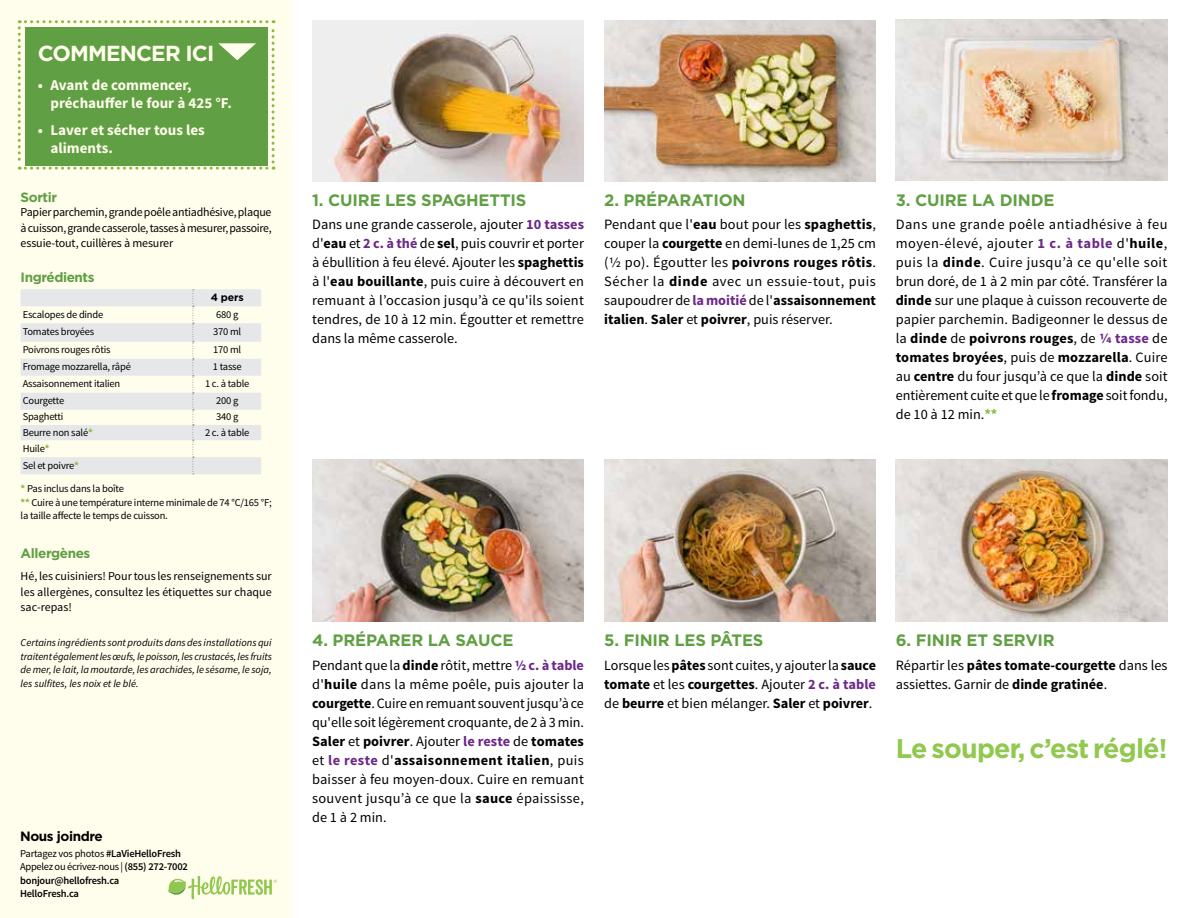
<style>
.page{position:relative;width:1188px;height:918px;background:#fff}
.page>*{position:absolute;margin:0;border:0;box-sizing:border-box;transform-origin:0 0}
.t1{font:700 27px "Gotham";letter-spacing:-.03em;color:#91c84e}
.t2{font:700 21.75px "Gotham";letter-spacing:-.04em;color:#fffdec}
.t3{font:700 16.5px "Gotham";letter-spacing:-.01em;color:#609f43}
.t4{font:700 15px/18px "Source Sans Pro";color:#fffdec}
.t5{font:14.25px/19px "Source Sans Pro";color:#000;text-align:justify}
.t6{font:700 13.5px "Gotham";letter-spacing:-.03em;color:#609f43}
.t7{font:700 13.5px "Gotham";letter-spacing:-.03em;color:#000}
.t8{font:12px/15.3px "Source Sans Pro";letter-spacing:-.01em;color:#000;text-align:justify}
.t9{font:10.5px/13.6px "Source Sans Pro";letter-spacing:-.02em;color:#000}
.t10{font:italic 10.5px/13.5px "Source Sans Pro";color:#000;text-align:justify}
.t11{font:600 10.5px/13.5px "Source Sans Pro";letter-spacing:-.02em;color:#000}
.t12{font:700 10.5px "Gotham";color:#000}
.s1{font-weight:700;color:#8cba42}
.s2{font-weight:400}
.s3{font-weight:700;color:#6c2888}
.s4{font-weight:700}
</style>
<div class="page">
<div style="left:0;top:0;width:292px;height:918px;background:#fffdec"></div>
<svg style="left:21px;top:289px;width:240px;height:185px;fill:#e6e7e8"></svg>
<svg style="left:193px;top:289px;width:1px;height:186px"></svg>
<svg style="left:168px;top:876px;width:109px;height:23px"></svg>
<svg style="left:18px;top:20px;width:257px;height:150px;background:#72a955"></svg>
<img style="left:312px;top:459px;width:272px;height:162px">
<img style="left:604px;top:459px;width:272px;height:162px">
<img style="left:896px;top:459px;width:271px;height:162px">
<img style="left:896px;top:20px;width:272px;height:160px">
<img style="left:604px;top:20px;width:272px;height:161px">
<img style="left:312px;top:20px;width:272px;height:161px">
<h2 class="t2" style="left:38px;top:39px;width:178px">COMMENCER ICI</h2>
<p class="t4" style="left:50px;top:77px;width:183px;text-indent:-13px">• Avant de commencer, préchauffer le four à 425 °F.</p>
<p class="t4" style="left:50px;top:121px;width:156px;text-indent:-13px">• Laver et sécher tous les aliments.</p>
<p class="t6" style="left:21px;top:189px;width:38px">Sortir</p>
<p class="t8" style="left:21px;top:205px;width:253px">Papier parchemin, grande poêle antiadhésive, plaque à cuisson, grande casserole, tasses à mesurer, passoire, essuie-tout, cuillères à mesurer</p>
<p class="t6" style="left:21px;top:269px;width:75px">Ingrédients</p>
<p class="t12" style="left:211px;top:290px;width:34px">4 pers</p>
<p class="t9" style="left:23px;top:308px;width:82px">Escalopes de dinde</p>
<p class="t9" style="left:216px;top:308px;width:24px">680 g</p>
<p class="t9" style="left:23px;top:325px;width:73px">Tomates broyées</p>
<p class="t9" style="left:213px;top:325px;width:30px">370 ml</p>
<p class="t9" style="left:23px;top:343px;width:89px">Poivrons rouges rôtis</p>
<p class="t9" style="left:213px;top:343px;width:30px">170 ml</p>
<p class="t9" style="left:23px;top:360px;width:110px">Fromage mozzarella, râpé</p>
<p class="t9" style="left:213px;top:360px;width:30px">1 tasse</p>
<p class="t9" style="left:23px;top:377px;width:99px">Assaisonnement italien</p>
<p class="t9" style="left:205px;top:377px;width:46px">1 c. à table</p>
<p class="t9" style="left:23px;top:394px;width:43px">Courgette</p>
<p class="t9" style="left:216px;top:394px;width:24px">200 g</p>
<p class="t9" style="left:23px;top:410px;width:42px">Spaghetti</p>
<p class="t9" style="left:216px;top:410px;width:24px">340 g</p>
<p class="t9" style="left:23px;top:426px;width:72px">Beurre non salé<span class="s1">*</span></p>
<p class="t9" style="left:205px;top:425px;width:46px">2 c. à table</p>
<p class="t9" style="left:23px;top:440px;width:58px;line-height:17px">Huile<span class="s1">*<br></span>Sel et poivre<span class="s1">*</span></p>
<p class="t9" style="left:21px;top:482px;width:253px"><span class="s1">*</span> Pas inclus dans la boîte<br><span class="s1">**</span> Cuire à une température interne minimale de 74 °C/165 °F; la taille affecte le temps de cuisson.</p>
<p class="t6" style="left:21px;top:544px;width:71px">Allergènes</p>
<p class="t8" style="left:21px;top:569px;width:253px">Hé, les cuisiniers! Pour tous les renseignements sur les allergènes, consultez les étiquettes sur chaque sac-repas!</p>
<p class="t10" style="left:21px;top:636px;width:253px">Certains ingrédients sont produits dans des installations qui traitent également les œufs, le poisson, les crustacés, les fruits de mer, le lait, la moutarde, les arachides, le sésame, le soja, les sulfites, les noix et le blé.</p>
<p class="t7" style="left:20px;top:827px;width:84px">Nous joindre</p>
<p class="t11" style="left:20px;top:847px;width:169px"><span class="s2">Partagez vos photos</span> #LaVieHelloFresh<br><span class="s2">Appelez ou écrivez-nous |</span> (855) 272-7002 bonjour@hellofresh.ca<br>HelloFresh.ca</p>
<p class="t3" style="left:312px;top:189px;width:216px">1. CUIRE LES SPAGHETTIS</p>
<p class="t5" style="left:312px;top:215px;width:273px">Dans une grande casserole, ajouter <span class="s3">10 tasses </span>d'<span class="s4">eau</span> et <span class="s3">2 c. à thé</span> de <span class="s4">sel</span>, puis couvrir et porter à ébullition à feu élevé. Ajouter les <span class="s4">spaghettis </span>à l'<span class="s4">eau bouillante</span>, puis cuire à découvert en remuant à l’occasion jusqu’à ce qu'ils soient tendres, de 10 à 12 min. Égoutter et remettre dans la même casserole.</p>
<p class="t3" style="left:604px;top:189px;width:143px">2. PRÉPARATION</p>
<p class="t5" style="left:604px;top:215px;width:273px">Pendant que l'<span class="s4">eau</span> bout pour les <span class="s4">spaghettis</span>, couper la <span class="s4">courgette</span> en demi-lunes de 1,25 cm (1/2 po). Égoutter les <span class="s4">poivrons rouges rôtis</span>.<br>Sécher la <span class="s4">dinde</span> avec un essuie-tout, puis saupoudrer de <span class="s3">la moitié</span> de l'<span class="s4">assaisonnement italien</span>. <span class="s4">Saler</span> et <span class="s4">poivrer</span>, puis réserver.</p>
<p class="t3" style="left:896px;top:189px;width:160px">3. CUIRE LA DINDE</p>
<p class="t5" style="left:896px;top:215px;width:273px">Dans une grande poêle antiadhésive à feu moyen-élevé, ajouter <span class="s3">1 c. à table</span> d'<span class="s4">huile</span>, puis la <span class="s4">dinde</span>. Cuire jusqu’à ce qu'elle soit brun doré, de 1 à 2 min par côté. Transférer la <span class="s4">dinde</span> sur une plaque à cuisson recouverte de papier parchemin. Badigeonner le dessus de la <span class="s4">dinde</span> de <span class="s4">poivrons rouges</span>, de <span class="s3">1/4 tasse</span> de <span class="s4">tomates broyées</span>, puis de <span class="s4">mozzarella</span>. Cuire au <span class="s4">centre</span> du four jusqu’à ce que la <span class="s4">dinde</span> soit entièrement cuite et que le <span class="s4">fromage</span> soit fondu, de 10 à 12 min.<span class="s1">**</span></p>
<p class="t3" style="left:312px;top:629px;width:203px">4. PRÉPARER LA SAUCE</p>
<p class="t5" style="left:312px;top:656px;width:273px">Pendant que la <span class="s4">dinde</span> rôtit, mettre <span class="s3">1/2 c. à table </span>d'<span class="s4">huile</span> dans la même poêle, puis ajouter la <span class="s4">courgette</span>. Cuire en remuant souvent jusqu’à ce qu'elle soit légèrement croquante, de 2 à 3 min.<br><span class="s4">Saler</span> et <span class="s4">poivrer</span>. Ajouter <span class="s3">le reste</span> de <span class="s4">tomates </span>et <span class="s3">le reste</span> d'<span class="s4">assaisonnement italien</span>, puis baisser à feu moyen-doux. Cuire en remuant souvent jusqu’à ce que la <span class="s4">sauce</span> épaississe, de 1 à 2 min.</p>
<p class="t3" style="left:604px;top:629px;width:161px">5. FINIR LES PÂTES</p>
<p class="t5" style="left:604px;top:656px;width:273px">Lorsque les <span class="s4">pâtes</span> sont cuites, y ajouter la <span class="s4">sauce tomate</span> et les <span class="s4">courgettes</span>. Ajouter <span class="s3">2 c. à table </span>de <span class="s4">beurre</span> et bien mélanger. <span class="s4">Saler</span> et <span class="s4">poivrer</span>.</p>
<p class="t3" style="left:896px;top:629px;width:161px">6. FINIR ET SERVIR</p>
<p class="t5" style="left:896px;top:656px;width:273px">Répartir les <span class="s4">pâtes tomate-courgette</span> dans les assiettes. Garnir de <span class="s4">dinde gratinée</span>.</p>
<h1 class="t1" style="left:896px;top:730px;width:273px">Le souper, c’est réglé!</h1>
</div>
